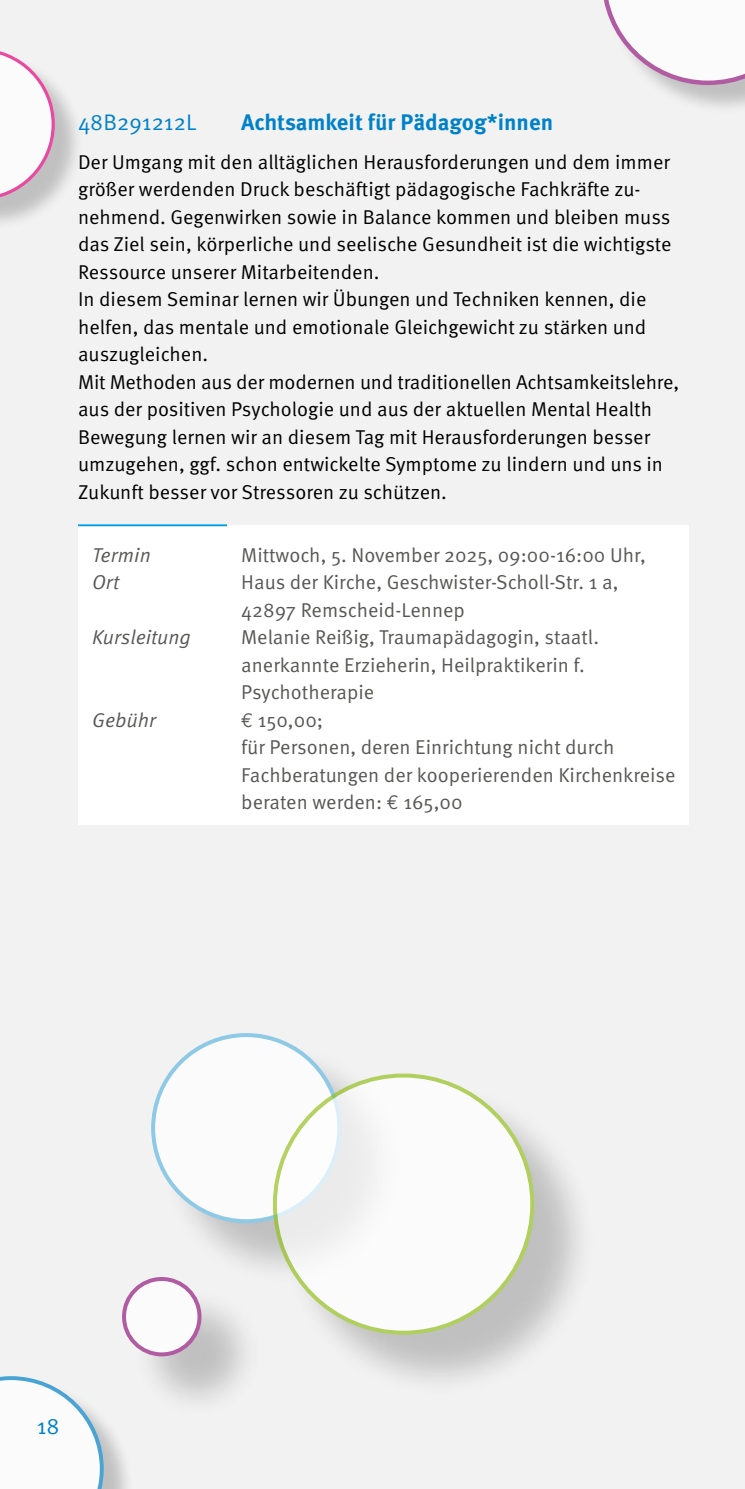
<style>
.page{position:relative;width:745px;height:1489px;background:#fff}
.page>*{position:absolute;margin:0;border:0;box-sizing:border-box;transform-origin:0 0}
.t1{font:700 22.5px "Meta Pro";color:#0081c9}
.t2{font:22.5px "Meta Pro";color:#0081c9}
.t3{font:20px/27.5px "Meta Pro";color:#000}
.t4{font:20px/27.5px "Meta Pro";color:#575756}
.t5{font:italic 20px "Meta Pro";color:#575756}
.s1{font-family:"Euro Mono Std"}
</style>
<div class="page">
<div style="left:0;top:0;width:744px;height:1488px;background:#f2f2f2"></div>
<div style="left:158px;top:1040px;width:247px;height:246px;background:#000;opacity:.3"></div>
<div style="left:153px;top:1035px;width:186px;height:186px;background:#fff;border-radius:50%"></div>
<div style="left:130px;top:1285px;width:135px;height:135px;background:#000;opacity:.3"></div>
<div style="left:124px;top:1278px;width:75px;height:76px;background:#fff;border-radius:50%"></div>
<div style="left:122px;top:1276px;width:79px;height:80px;border:4px solid #951b81;border-radius:50%"></div>
<div style="left:280px;top:1080px;width:318px;height:318px;background:#000;opacity:.3"></div>
<div style="left:275px;top:1075px;width:257px;height:257px;background:#fff;border-radius:50%"></div>
<div style="left:605px;top:0;width:139px;height:116px;background:#000;opacity:.3"></div>
<svg style="left:604px;top:0;width:140px;height:85px"></svg>
<div style="left:0;top:1379px;width:135px;height:109px;background:#000;opacity:.3"></div>
<svg style="left:0;top:1376px;width:104px;height:112px"></svg>
<div style="left:0;top:53px;width:86px;height:178px;background:#000;opacity:.3"></div>
<svg style="left:0;top:51px;width:55px;height:149px"></svg>
<div style="left:78px;top:525px;width:609px;height:48px;background:#fff"></div>
<hr style="left:78px;top:524px;width:149px;height:2px;background:#009fe3">
<div style="left:78px;top:567px;width:609px;height:65px;background:#fff"></div>
<div style="left:78px;top:622px;width:609px;height:92px;background:#fff"></div>
<div style="left:78px;top:700px;width:609px;height:124px;background:#fff"></div>
<p class="t2" style="left:78px;top:108px;width:120px">48B291212L</p>
<p class="t1" style="left:241px;top:108px;width:313px">Achtsamkeit für Pädagog*innen</p>
<p class="t3" style="left:78px;top:148px;width:602px">Der Umgang mit den alltäglichen Herausforderungen und dem immer größer werdenden Druck beschäftigt pädagogische Fachkräfte zu&shy;nehmend. Gegenwirken sowie in Balance kommen und bleiben muss das Ziel sein, körperliche und seelische Gesundheit ist die wichtigste Ressource unserer Mitarbeitenden.<br>In diesem Seminar lernen wir Übungen und Techniken kennen, die helfen, das mentale und emotionale Gleichgewicht zu stärken und auszugleichen.<br>Mit Methoden aus der modernen und traditionellen Achtsamkeitslehre, aus der positiven Psychologie und aus der aktuellen Mental Health Bewegung lernen wir an diesem Tag mit Herausforderungen besser umzugehen, ggf. schon entwickelte Symptome zu lindern und uns in Zukunft besser vor Stressoren zu schützen.</p>
<p class="t5" style="left:92px;top:542px;width:60px">Termin</p>
<p class="t4" style="left:241px;top:541px;width:406px">Mittwoch, 5. November 2025, 09:00-16:00 Uhr,</p>
<p class="t5" style="left:92px;top:569px;width:29px">Ort</p>
<p class="t4" style="left:241px;top:569px;width:378px">Haus der Kirche, Geschwister-Scholl-Str. 1 a,<br>42897 Remscheid-Lennep</p>
<p class="t5" style="left:92px;top:624px;width:100px">Kursleitung</p>
<p class="t4" style="left:241px;top:624px;width:359px">Melanie Reißig, Traumapädagogin, staatl. anerkannte Erzieherin, Heilpraktikerin f.<br>Psychotherapie</p>
<p class="t5" style="left:92px;top:707px;width:66px">Gebühr</p>
<p class="t4" style="left:241px;top:706px;width:435px"><span class="s1">€</span> 150,00;<br>für Personen, deren Einrichtung nicht durch<br>Fachberatungen der kooperierenden Kirchenkreise beraten werden: <span class="s1">€</span> 165,00</p>
<p class="t2" style="left:37px;top:1411px;width:24px">18</p>
</div>
